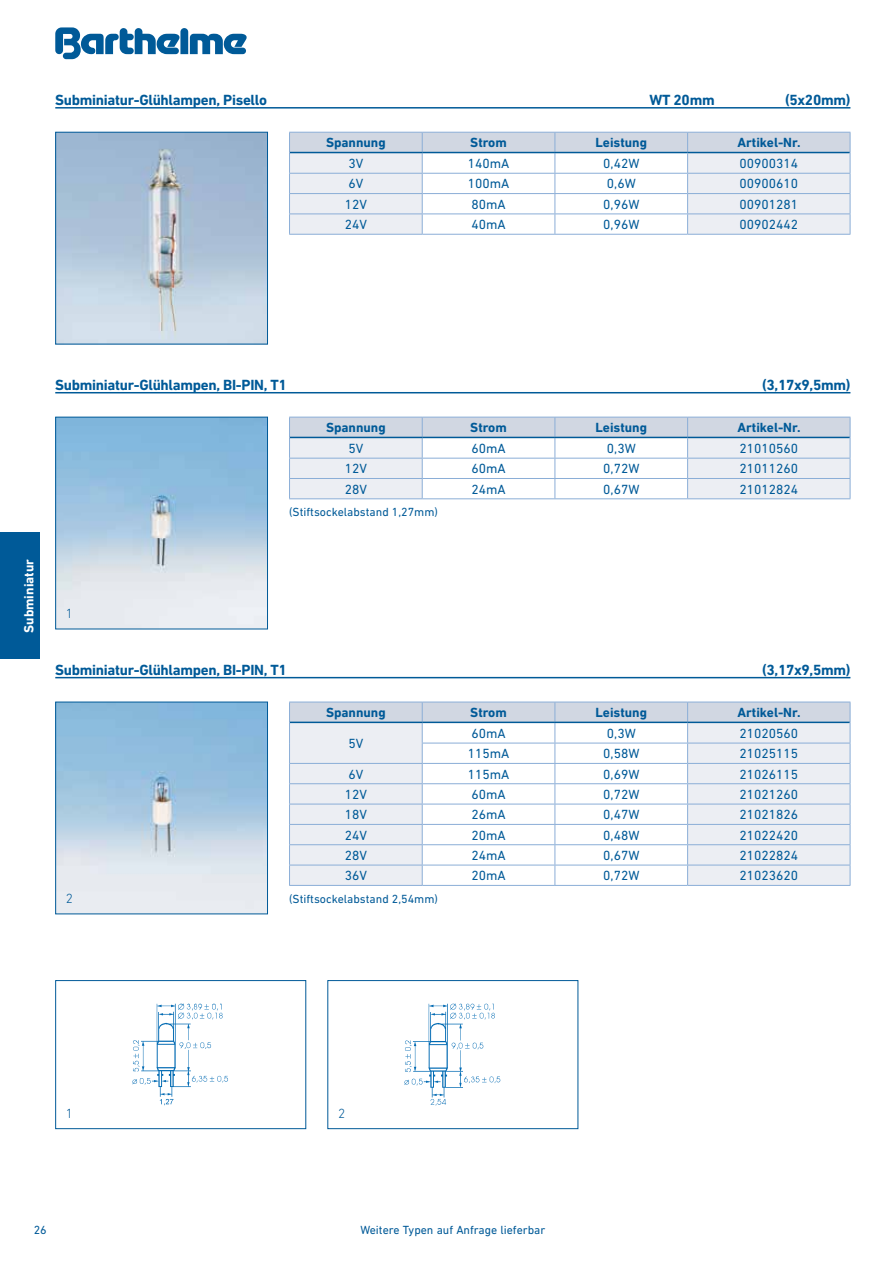
<style>
.page{position:relative;width:893px;height:1263px;background:#fff}
.page>*{position:absolute;margin:0;border:0;box-sizing:border-box;transform-origin:0 0}
.t1{font:700 15px "DIN Next LT Pro";letter-spacing:-.02em;color:#005a98}
.t2{font:13.5px "DIN Next LT Pro";color:#005a98}
.t3{font:700 13.5px "DIN Next LT Pro";color:#005a98}
.t4{font:700 13.5px "DIN Next LT Pro";color:#fff}
.t5{font:300 13.5px "DIN Next LT Pro";color:#005a98}
.t6{font:12px "DIN Next LT Pro";color:#005a98}
</style>
<div class="page">
<svg style="left:55px;top:27px;width:192px;height:32px"></svg>
<div style="left:0;top:533px;width:40px;height:126px;background:#005a98"></div>
<hr style="left:55px;top:677px;width:795px;height:1px;background:#005a98">
<svg style="left:289px;top:417px;width:562px;height:82px"></svg>
<hr style="left:688px;top:498px;width:162px;height:1px;background:#8baed7">
<hr style="left:55px;top:392px;width:795px;height:1px;background:#005a98">
<img style="left:57px;top:419px;width:209px;height:208px">
<div style="left:55px;top:417px;width:213px;height:212px;border:1px solid #005a98"></div>
<img style="left:57px;top:704px;width:209px;height:208px">
<div style="left:55px;top:702px;width:213px;height:212px;border:1px solid #005a98"></div>
<img style="left:57px;top:134px;width:209px;height:208px">
<div style="left:55px;top:132px;width:213px;height:212px;border:1px solid #005a98"></div>
<hr style="left:55px;top:107px;width:795px;height:2px;background:#005a98">
<hr style="left:289px;top:234px;width:133px;height:1px;background:#8baed7">
<hr style="left:422px;top:234px;width:133px;height:1px;background:#8baed7">
<hr style="left:555px;top:234px;width:133px;height:1px;background:#8baed7">
<hr style="left:688px;top:234px;width:162px;height:1px;background:#8baed7">
<svg style="left:289px;top:132px;width:562px;height:102px"></svg>
<img style="left:133px;top:1004px;width:95px;height:101px">
<div style="left:55px;top:980px;width:251px;height:149px;border:1px solid #005a98"></div>
<img style="left:405px;top:1004px;width:96px;height:101px">
<div style="left:327px;top:980px;width:251px;height:149px;border:1px solid #005a98"></div>
<hr style="left:289px;top:885px;width:133px;height:1px;background:#8baed7">
<hr style="left:422px;top:885px;width:133px;height:1px;background:#8baed7">
<hr style="left:555px;top:885px;width:133px;height:1px;background:#8baed7">
<hr style="left:688px;top:885px;width:162px;height:1px;background:#8baed7">
<svg style="left:289px;top:702px;width:562px;height:183px"></svg>
<p class="t1" style="left:55px;top:91px;width:213px">Subminiatur-Glühlampen, Pisello</p>
<p class="t1" style="left:649px;top:91px;width:67px">WT 20mm</p>
<p class="t1" style="left:785px;top:91px;width:67px">(5x20mm)</p>
<p class="t3" style="left:326px;top:135px;width:61px">Spannung</p>
<p class="t3" style="left:470px;top:135px;width:38px">Strom</p>
<p class="t3" style="left:595px;top:135px;width:53px">Leistung</p>
<p class="t3" style="left:737px;top:135px;width:65px">Artikel-Nr.</p>
<p class="t2" style="left:349px;top:156px;width:16px">3V</p>
<p class="t2" style="left:468px;top:156px;width:43px">140mA</p>
<p class="t2" style="left:603px;top:156px;width:38px">0,42W</p>
<p class="t2" style="left:740px;top:156px;width:60px">00900314</p>
<p class="t2" style="left:349px;top:176px;width:16px">6V</p>
<p class="t2" style="left:468px;top:176px;width:43px">100mA</p>
<p class="t2" style="left:607px;top:176px;width:30px">0,6W</p>
<p class="t2" style="left:740px;top:176px;width:60px">00900610</p>
<p class="t2" style="left:345px;top:196px;width:24px">12V</p>
<p class="t2" style="left:471px;top:196px;width:36px">80mA</p>
<p class="t2" style="left:603px;top:196px;width:38px">0,96W</p>
<p class="t2" style="left:740px;top:196px;width:60px">00901281</p>
<p class="t2" style="left:345px;top:217px;width:24px">24V</p>
<p class="t2" style="left:471px;top:217px;width:36px">40mA</p>
<p class="t2" style="left:603px;top:217px;width:38px">0,96W</p>
<p class="t2" style="left:740px;top:217px;width:60px">00902442</p>
<p class="t4" style="left:21px;top:633px;width:75px;rotate:-90deg">Subminiatur</p>
<p class="t1" style="left:55px;top:376px;width:233px">Subminiatur-Glühlampen, BI-PIN, T1</p>
<p class="t1" style="left:762px;top:376px;width:90px">(3,17x9,5mm)</p>
<p class="t5" style="left:66px;top:606px;width:9px">1</p>
<p class="t3" style="left:326px;top:420px;width:61px">Spannung</p>
<p class="t3" style="left:470px;top:420px;width:38px">Strom</p>
<p class="t3" style="left:595px;top:420px;width:53px">Leistung</p>
<p class="t3" style="left:737px;top:420px;width:65px">Artikel-Nr.</p>
<p class="t2" style="left:349px;top:441px;width:16px">5V</p>
<p class="t2" style="left:471px;top:441px;width:36px">60mA</p>
<p class="t2" style="left:607px;top:441px;width:30px">0,3W</p>
<p class="t2" style="left:740px;top:441px;width:60px">21010560</p>
<p class="t2" style="left:345px;top:461px;width:24px">12V</p>
<p class="t2" style="left:471px;top:461px;width:36px">60mA</p>
<p class="t2" style="left:603px;top:461px;width:38px">0,72W</p>
<p class="t2" style="left:740px;top:461px;width:60px">21011260</p>
<p class="t2" style="left:345px;top:481px;width:24px">28V</p>
<p class="t2" style="left:471px;top:481px;width:36px">24mA</p>
<p class="t2" style="left:603px;top:481px;width:38px">0,67W</p>
<p class="t2" style="left:740px;top:481px;width:60px">21012824</p>
<p class="t6" style="left:289px;top:505px;width:150px">(Stiftsockelabstand 1,27mm)</p>
<p class="t1" style="left:55px;top:661px;width:233px">Subminiatur-Glühlampen, BI-PIN, T1</p>
<p class="t1" style="left:762px;top:661px;width:90px">(3,17x9,5mm)</p>
<p class="t5" style="left:66px;top:891px;width:9px">2</p>
<p class="t3" style="left:326px;top:705px;width:61px">Spannung</p>
<p class="t3" style="left:470px;top:705px;width:38px">Strom</p>
<p class="t3" style="left:595px;top:705px;width:53px">Leistung</p>
<p class="t3" style="left:737px;top:705px;width:65px">Artikel-Nr.</p>
<p class="t2" style="left:349px;top:736px;width:16px">5V</p>
<p class="t2" style="left:471px;top:726px;width:36px">60mA</p>
<p class="t2" style="left:607px;top:726px;width:30px">0,3W</p>
<p class="t2" style="left:740px;top:726px;width:60px">21020560</p>
<p class="t2" style="left:468px;top:746px;width:43px">115mA</p>
<p class="t2" style="left:603px;top:746px;width:38px">0,58W</p>
<p class="t2" style="left:740px;top:746px;width:60px">21025115</p>
<p class="t2" style="left:349px;top:766px;width:16px">6V</p>
<p class="t2" style="left:468px;top:766px;width:43px">115mA</p>
<p class="t2" style="left:603px;top:766px;width:38px">0,69W</p>
<p class="t2" style="left:740px;top:766px;width:60px">21026115</p>
<p class="t2" style="left:345px;top:787px;width:24px">12V</p>
<p class="t2" style="left:471px;top:787px;width:36px">60mA</p>
<p class="t2" style="left:603px;top:787px;width:38px">0,72W</p>
<p class="t2" style="left:740px;top:787px;width:60px">21021260</p>
<p class="t2" style="left:345px;top:807px;width:24px">18V</p>
<p class="t2" style="left:471px;top:807px;width:36px">26mA</p>
<p class="t2" style="left:603px;top:807px;width:38px">0,47W</p>
<p class="t2" style="left:740px;top:807px;width:60px">21021826</p>
<p class="t2" style="left:345px;top:827px;width:24px">24V</p>
<p class="t2" style="left:471px;top:827px;width:36px">20mA</p>
<p class="t2" style="left:603px;top:827px;width:38px">0,48W</p>
<p class="t2" style="left:740px;top:827px;width:60px">21022420</p>
<p class="t2" style="left:345px;top:847px;width:24px">28V</p>
<p class="t2" style="left:471px;top:847px;width:36px">24mA</p>
<p class="t2" style="left:603px;top:847px;width:38px">0,67W</p>
<p class="t2" style="left:740px;top:847px;width:60px">21022824</p>
<p class="t2" style="left:345px;top:868px;width:24px">36V</p>
<p class="t2" style="left:471px;top:868px;width:36px">20mA</p>
<p class="t2" style="left:603px;top:868px;width:38px">0,72W</p>
<p class="t2" style="left:740px;top:868px;width:60px">21023620</p>
<p class="t6" style="left:289px;top:892px;width:150px">(Stiftsockelabstand 2,54mm)</p>
<p class="t5" style="left:66px;top:1105px;width:9px">1</p>
<p class="t5" style="left:338px;top:1105px;width:9px">2</p>
<p class="t6" style="left:34px;top:1223px;width:15px">26</p>
<p class="t6" style="left:360px;top:1223px;width:187px">Weitere Typen auf Anfrage lieferbar</p>
</div>
